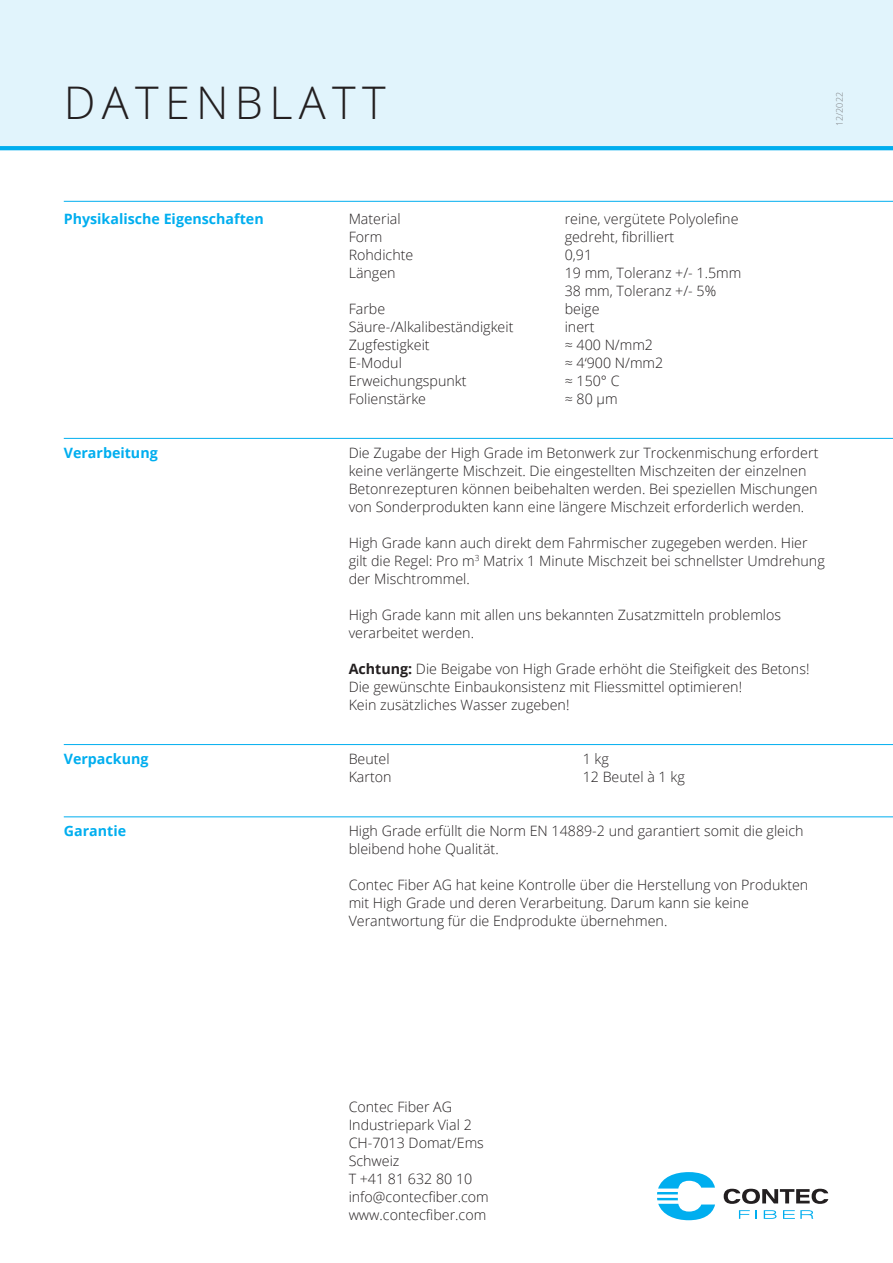
<style>
.page{position:relative;width:893px;height:1263px;background:#fff}
.page>*{position:absolute;margin:0;border:0;box-sizing:border-box;transform-origin:0 0}
.t1{font:300 45px "Open Sans";letter-spacing:.14em;color:#231f20}
.t2{font:300 14.25px/18px "Open Sans";color:#231f20}
.t3{font:700 14.25px "Open Sans";color:#00aeef}
.t4{font:300 9px "Open Sans";color:#808285}
.s1{font-weight:700}
</style>
<div class="page">
<div style="left:0;top:0;width:893px;height:150px;background:#e1f4fc"></div>
<svg style="left:0;top:146px;width:893px;height:4px;background:#03afef"></svg>
<svg style="left:739px;top:1210px;width:18px;height:9px"></svg>
<svg style="left:764px;top:1210px;width:13px;height:9px"></svg>
<svg style="left:783px;top:1210px;width:30px;height:9px"></svg>
<svg style="left:724px;top:1189px;width:104px;height:15px"></svg>
<svg style="left:657px;top:1172px;width:58px;height:48px"></svg>
<hr style="left:64px;top:201px;width:829px;height:1px;background:#00aeef">
<hr style="left:64px;top:438px;width:829px;height:1px;background:#00aeef">
<hr style="left:64px;top:744px;width:829px;height:1px;background:#00aeef">
<hr style="left:64px;top:816px;width:829px;height:1px;background:#00aeef">
<h1 class="t1" style="left:64px;top:72px;width:323px">DATENBLATT</h1>
<p class="t4" style="left:833px;top:126px;width:35px;rotate:-90deg">12/2022</p>
<p class="t3" style="left:64px;top:208px;width:201px">Physikalische Eigenschaften</p>
<p class="t3" style="left:64px;top:442px;width:95px">Verarbeitung</p>
<p class="t3" style="left:64px;top:748px;width:86px">Verpackung</p>
<p class="t3" style="left:64px;top:820px;width:64px">Garantie</p>
<p class="t2" style="left:349px;top:209px;width:53px">Material</p>
<p class="t2" style="left:565px;top:209px;width:175px">reine, vergütete Polyolefine</p>
<p class="t2" style="left:349px;top:227px;width:35px">Form</p>
<p class="t2" style="left:565px;top:227px;width:111px">gedreht, fibrilliert</p>
<p class="t2" style="left:349px;top:245px;width:66px">Rohdichte</p>
<p class="t2" style="left:565px;top:245px;width:29px">0,91</p>
<p class="t2" style="left:349px;top:263px;width:48px">Längen</p>
<p class="t2" style="left:565px;top:263px;width:178px">19 mm, Toleranz +/- 1.5mm<br>38 mm, Toleranz +/- 5%</p>
<p class="t2" style="left:349px;top:299px;width:38px">Farbe</p>
<p class="t2" style="left:565px;top:299px;width:36px">beige</p>
<p class="t2" style="left:349px;top:317px;width:166px">Säure-/Alkalibeständigkeit</p>
<p class="t2" style="left:565px;top:317px;width:31px">inert</p>
<p class="t2" style="left:349px;top:335px;width:82px">Zugfestigkeit</p>
<p class="t2" style="left:565px;top:335px;width:90px">≈ 400 N/mm2</p>
<p class="t2" style="left:349px;top:353px;width:55px">E-Modul</p>
<p class="t2" style="left:565px;top:353px;width:100px">≈ 4‘900 N/mm2</p>
<p class="t2" style="left:349px;top:371px;width:119px">Erweichungspunkt</p>
<p class="t2" style="left:565px;top:371px;width:56px">≈ 150° C</p>
<p class="t2" style="left:349px;top:389px;width:79px">Folienstärke</p>
<p class="t2" style="left:565px;top:389px;width:54px">≈ 80 μm</p>
<p class="t2" style="left:349px;top:443px;width:471px">Die Zugabe der High Grade im Betonwerk zur Trockenmischung erfordert keine verlängerte Mischzeit. Die eingestellten Mischzeiten der einzelnen Betonrezepturen können beibehalten werden. Bei speziellen Mischungen von Sonderprodukten kann eine längere Mischzeit erforderlich werden.</p>
<p class="t2" style="left:349px;top:533px;width:478px">High Grade kann auch direkt dem Fahrmischer zugegeben werden. Hier gilt die Regel: Pro m<sup>3</sup> Matrix 1 Minute Mischzeit bei schnellster Umdrehung der Mischtrommel.</p>
<p class="t2" style="left:349px;top:605px;width:434px">High Grade kann mit allen uns bekannten Zusatzmitteln problemlos verarbeitet werden.</p>
<p class="t2" style="left:349px;top:659px;width:462px"><span class="s1">Achtung:</span> Die Beigabe von High Grade erhöht die Steifigkeit des Betons!<br>Die gewünschte Einbaukonsistenz mit Fliessmittel optimieren!<br>Kein zusätzliches Wasser zugeben!</p>
<p class="t2" style="left:349px;top:749px;width:42px">Beutel</p>
<p class="t2" style="left:583px;top:749px;width:28px">1 kg</p>
<p class="t2" style="left:349px;top:767px;width:44px">Karton</p>
<p class="t2" style="left:583px;top:767px;width:104px">12 Beutel à 1 kg</p>
<p class="t2" style="left:349px;top:821px;width:456px">High Grade erfüllt die Norm EN 14889-2 und garantiert somit die gleich bleibend hohe Qualität.</p>
<p class="t2" style="left:349px;top:875px;width:461px">Contec Fiber AG hat keine Kontrolle über die Herstellung von Produkten mit High Grade und deren Verarbeitung. Darum kann sie keine<br>Verantwortung für die Endprodukte übernehmen.</p>
<p class="t2" style="left:349px;top:1097px;width:142px">Contec Fiber AG<br>Industriepark Vial 2<br>CH-7013 Domat/Ems<br>Schweiz<br>T +41 81 632 80 10 info@contecfiber.com www.contecfiber.com</p>
</div>
